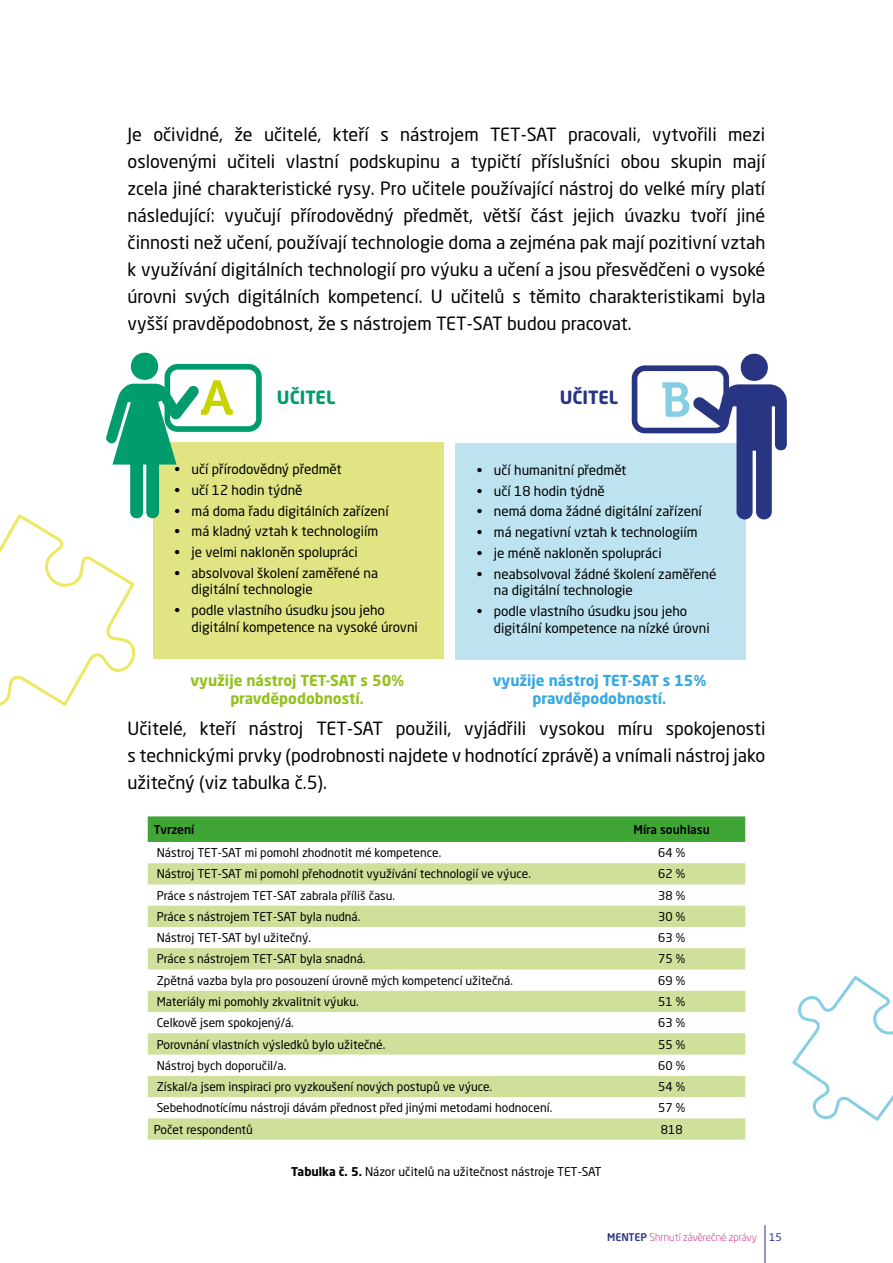
<style>
.page{position:relative;width:893px;height:1263px;background:#fff}
.page>*{position:absolute;margin:0;border:0;box-sizing:border-box;transform-origin:0 0}
.Body_text{font:18px/27px "Neo Sans W1 G";color:#000;text-align:justify}
.t1{font:700 18px "Neo Sans W1 G";color:#009c6e}
.t2{font:700 18px "Neo Sans W1 G";color:#283583}
.t3{font:700 15px/18px "Neo Sans W1 G";color:#95c11f;text-align:center}
.t4{font:700 15px/18px "Neo Sans W1 G";color:#36a9e1;text-align:center}
.t5{font:13.5px/16.5px "Neo Sans W1 G";color:#000}
.Footnotes{font:12px "Neo Sans W1 G";color:#000}
.Body_text-2{font:12px "Neo Sans W1 G";color:#000}
.Footnotes-2{font:500 12px "Neo Sans W1 G";color:#000}
.t6{font:300 10.5px "Neo Sans W1 G";color:#c70c6f}
.s1{font-weight:700}
.s2{font-weight:500;color:#283583}
.s3{font-weight:400;color:#283583}
</style>
<div class="page">
<hr style="left:765px;top:1225px;width:1px;height:38px;background:#283583">
<div style="left:153px;top:442px;width:291px;height:217px;background:#e0e483"></div>
<div style="left:456px;top:443px;width:290px;height:216px;background:#bde3f0"></div>
<svg style="left:632px;top:354px;width:155px;height:165px"></svg>
<svg style="left:148px;top:816px;width:597px;height:26px"></svg>
<svg style="left:148px;top:863px;width:597px;height:276px;fill:#cfe09b"></svg>
<svg style="left:0;top:353px;width:262px;height:353px"></svg>
<svg style="left:792px;top:976px;width:101px;height:145px"></svg>
<p class="Body_text" style="left:128px;top:121px;width:639px">Je očividné, že učitelé, kteří s nástrojem TET-SAT pracovali, vytvořili mezi oslovenými učiteli vlastní podskupinu a typičtí příslušníci obou skupin mají zcela jiné charakteristické rysy. Pro učitele používající nástroj do velké míry platí následující: vyučují přírodovědný předmět, větší část jejich úvazku tvoří jiné činnosti než učení, používají technologie doma a zejména pak mají pozitivní vztah k využívání digitálních technologií pro výuku a učení a jsou přesvědčeni o vysoké úrovni svých digitálních kompetencí. U učitelů s těmito charakteristikami byla vyšší pravděpodobnost, že s nástrojem TET-SAT budou pracovat.</p>
<p class="t1" style="left:277px;top:386px;width:60px">UČITEL</p>
<p class="t2" style="left:560px;top:386px;width:60px">UČITEL</p>
<p class="t5" style="left:175px;top:461px;width:169px">• učí přírodovědný předmět</p>
<p class="t5" style="left:175px;top:481px;width:129px">• učí 12 hodin týdně</p>
<p class="t5" style="left:175px;top:502px;width:216px">• má doma řadu digitálních zařízení</p>
<p class="t5" style="left:175px;top:523px;width:205px">• má kladný vztah k technologiím</p>
<p class="t5" style="left:175px;top:544px;width:185px">• je velmi nakloněn spolupráci</p>
<p class="t5" style="left:192px;top:564px;width:188px;text-indent:-17px">• absolvoval školení zaměřené na digitální technologie</p>
<p class="t5" style="left:192px;top:602px;width:228px;text-indent:-17px">• podle vlastního úsudku jsou jeho digitální kompetence na vysoké úrovni</p>
<p class="t5" style="left:477px;top:462px;width:151px">• učí humanitní předmět</p>
<p class="t5" style="left:477px;top:482px;width:129px">• učí 18 hodin týdně</p>
<p class="t5" style="left:477px;top:503px;width:226px">• nemá doma žádné digitální zařízení</p>
<p class="t5" style="left:477px;top:524px;width:222px">• má negativní vztah k technologiím</p>
<p class="t5" style="left:477px;top:545px;width:186px">• je méně nakloněn spolupráci</p>
<p class="t5" style="left:494px;top:565px;width:224px;text-indent:-17px">• neabsolvoval žádné školení zaměřené na digitální technologie</p>
<p class="t5" style="left:494px;top:603px;width:217px;text-indent:-17px">• podle vlastního úsudku jsou jeho digitální kompetence na nízké úrovni</p>
<p class="t3" style="left:190px;top:671px;width:215px">využije nástroj TET-SAT s 50% pravděpodobností.</p>
<p class="t4" style="left:493px;top:671px;width:215px">využije nástroj TET-SAT s 15% pravděpodobností.</p>
<p class="Body_text" style="left:128px;top:715px;width:639px">Učitelé, kteří nástroj TET-SAT použili, vyjádřili vysokou míru spokojenosti s technickými prvky (podrobnosti najdete v hodnotící zprávě) a vnímali nástroj jako užitečný (viz tabulka č.5).</p>
<p class="Footnotes-2" style="left:154px;top:822px;width:42px">Tvrzení</p>
<p class="Footnotes-2" style="left:634px;top:822px;width:78px">Míra souhlasu</p>
<p class="Footnotes" style="left:157px;top:845px;width:286px">Nástroj TET-SAT mi pomohl zhodnotit mé kompetence.</p>
<p class="Footnotes" style="left:658px;top:845px;width:29px">64 %</p>
<p class="Footnotes" style="left:157px;top:867px;width:376px">Nástroj TET-SAT mi pomohl přehodnotit využívání technologií ve výuce.</p>
<p class="Footnotes" style="left:658px;top:867px;width:29px">62 %</p>
<p class="Footnotes" style="left:157px;top:888px;width:240px">Práce s nástrojem TET-SAT zabrala příliš času.</p>
<p class="Footnotes" style="left:658px;top:888px;width:29px">38 %</p>
<p class="Footnotes" style="left:157px;top:909px;width:205px">Práce s nástrojem TET-SAT byla nudná.</p>
<p class="Footnotes" style="left:658px;top:909px;width:29px">30 %</p>
<p class="Footnotes" style="left:157px;top:930px;width:156px">Nástroj TET-SAT byl užitečný.</p>
<p class="Footnotes" style="left:658px;top:930px;width:29px">63 %</p>
<p class="Footnotes" style="left:157px;top:952px;width:210px">Práce s nástrojem TET-SAT byla snadná.</p>
<p class="Footnotes" style="left:658px;top:952px;width:29px">75 %</p>
<p class="Footnotes" style="left:157px;top:973px;width:358px">Zpětná vazba byla pro posouzení úrovně mých kompetencí užitečná.</p>
<p class="Footnotes" style="left:658px;top:973px;width:29px">69 %</p>
<p class="Footnotes" style="left:157px;top:994px;width:203px">Materiály mi pomohly zkvalitnit výuku.</p>
<p class="Footnotes" style="left:658px;top:994px;width:29px">51 %</p>
<p class="Footnotes" style="left:157px;top:1015px;width:139px">Celkově jsem spokojený/á.</p>
<p class="Footnotes" style="left:658px;top:1015px;width:29px">63 %</p>
<p class="Footnotes" style="left:157px;top:1037px;width:230px">Porovnání vlastních výsledků bylo užitečné.</p>
<p class="Footnotes" style="left:658px;top:1037px;width:29px">55 %</p>
<p class="Footnotes" style="left:157px;top:1058px;width:131px">Nástroj bych doporučil/a.</p>
<p class="Footnotes" style="left:658px;top:1058px;width:29px">60 %</p>
<p class="Footnotes" style="left:157px;top:1079px;width:337px">Získal/a jsem inspiraci pro vyzkoušení nových postupů ve výuce.</p>
<p class="Footnotes" style="left:658px;top:1079px;width:29px">54 %</p>
<p class="Footnotes" style="left:157px;top:1100px;width:397px">Sebehodnotícímu nástroji dávám přednost před jinými metodami hodnocení.</p>
<p class="Footnotes" style="left:658px;top:1100px;width:29px">57 %</p>
<p class="Footnotes" style="left:154px;top:1122px;width:101px">Počet respondentů</p>
<p class="Footnotes" style="left:661px;top:1122px;width:23px">818</p>
<p class="Body_text-2" style="left:291px;top:1165px;width:312px"><span class="s1">Tabulka č. 5.</span> Názor učitelů na užitečnost nástroje TET-SAT</p>
<p class="t6" style="left:607px;top:1230px;width:176px"><span class="s2">MENTEP</span> Shrnutí závěrečné zprávy <span class="s3">15</span></p>
</div>
